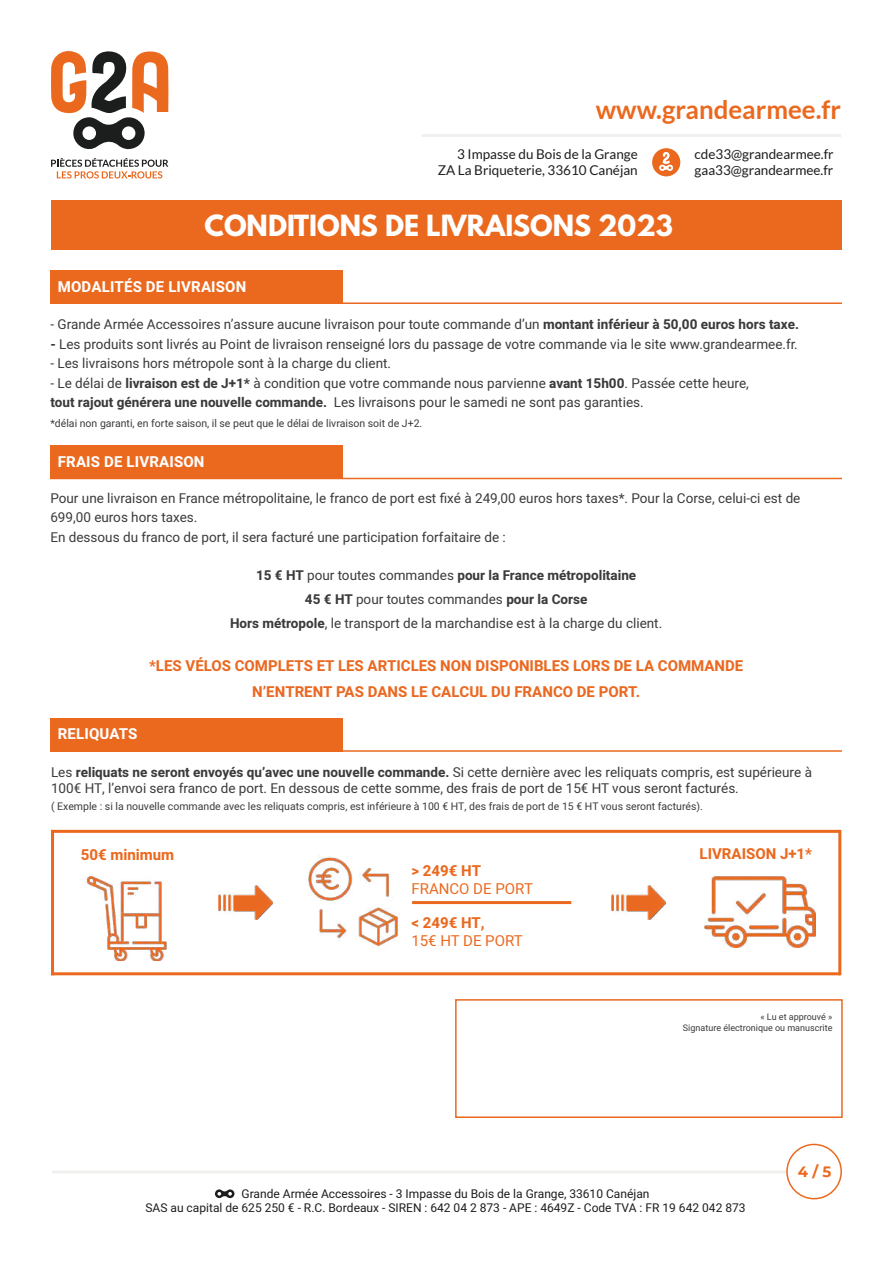
<style>
.page{position:relative;width:893px;height:1263px;background:#fff}
.page>*{position:absolute;margin:0;border:0;box-sizing:border-box;transform-origin:0 0}
.t1{font:700 25.8px "League Spartan";color:#fff}
.t2{font:700 25.8px "Lato";color:#eb691f}
.t3{font:700 15px/25.5px "Heebo";color:#ea6922;text-align:center}
.t4{font:700 15px "Heebo";letter-spacing:.01em;color:#fff}
.t5{font:700 15px "Heebo";color:#eb691f}
.t6{font:15px "Heebo";color:#eb691f}
.t7{font:700 15px "Montserrat";color:#eb691f}
.t8{font:13.5px/19.5px "Heebo";color:#3b3b3c}
.t9{font:13.5px/16.2px "Lato";color:#1c1d1d;text-align:right}
.t10{font:12px/14.4px "Heebo";color:#1c1d1d;text-align:center}
.t11{font:10.5px "Heebo";color:#3b3b3c}
.t12{font:9px/10.8px "Heebo";color:#3b3b3c;text-align:right}
.s1{font-weight:700}
</style>
<div class="page">
<hr style="left:52px;top:1170px;width:789px;height:3px;background:#f0f0ef">
<svg style="left:51px;top:51px;width:118px;height:128px"></svg>
<hr style="left:422px;top:134px;width:419px;height:3px;background:#f0f0ef">
<svg style="left:652px;top:148px;width:28px;height:28px"></svg>
<svg style="left:215px;top:1189px;width:20px;height:10px"></svg>
<div style="left:455px;top:999px;width:388px;height:119px;border:2px solid #eb691f"></div>
<img style="left:86px;top:876px;width:81px;height:84px">
<img style="left:704px;top:877px;width:111px;height:70px">
<hr style="left:51px;top:972px;width:789px;height:3px;background:#eb691f">
<hr style="left:51px;top:830px;width:789px;height:3px;background:#eb691f">
<img style="left:308px;top:855px;width:92px;height:92px">
<hr style="left:412px;top:901px;width:159px;height:3px;background:#eb691f">
<hr style="left:51px;top:830px;width:3px;height:145px;background:#eb691f">
<hr style="left:838px;top:830px;width:3px;height:145px;background:#eb691f">
<img style="left:218px;top:886px;width:54px;height:33px">
<img style="left:611px;top:886px;width:54px;height:33px">
<div style="left:50px;top:445px;width:293px;height:34px;background:#eb691f"></div>
<hr style="left:50px;top:478px;width:792px;height:1px;background:#eb691f">
<div style="left:50px;top:270px;width:293px;height:34px;background:#eb691f"></div>
<hr style="left:50px;top:302px;width:792px;height:2px;background:#eb691f">
<div style="left:51px;top:201px;width:791px;height:49px;background:#eb691f"></div>
<div style="left:787px;top:1144px;width:54px;height:55px;background:#fff;border-radius:50%"></div>
<div style="left:786px;top:1144px;width:56px;height:55px;border:2px solid #eb691f;border-radius:50%"></div>
<div style="left:50px;top:718px;width:293px;height:34px;background:#eb691f"></div>
<hr style="left:50px;top:750px;width:792px;height:2px;background:#eb691f">
<h1 class="t2" style="left:596px;top:95px;width:247px">www.grandearmee.fr</h1>
<p class="t9" style="left:438px;top:146px;width:202px">3 Impasse du Bois de la Grange<br>ZA La Briqueterie, 33610 Canéjan</p>
<p class="t9" style="left:695px;top:146px;width:141px;text-align:left">cde33@grandearmee.fr gaa33@grandearmee.fr</p>
<h1 class="t1" style="left:205px;top:206px;width:470px">CONDITIONS DE LIVRAISONS 2023</h1>
<p class="t4" style="left:58px;top:276px;width:190px">MODALITÉS DE LIVRAISON</p>
<p class="t8" style="left:50px;top:315px;width:750px">- Grande Armée Accessoires n’assure aucune livraison pour toute commande d’un <span class="s1">montant inférieur à 50,00 euros hors taxe.</span></p>
<p class="t8" style="left:50px;top:334px;width:749px"><span class="s1">-</span> Les produits sont livrés au Point de livraison renseigné lors du passage de votre commande via le site www.grandearmee.fr.</p>
<p class="t8" style="left:50px;top:354px;width:342px">- Les livraisons hors métropole sont à la charge du client.</p>
<p class="t8" style="left:50px;top:373px;width:700px">- Le délai de <span class="s1">livraison est de J+1*</span> à condition que votre commande nous parvienne <span class="s1">avant 15h00</span>. Passée cette heure, <span class="s1">tout rajout générera une nouvelle commande.</span> Les livraisons pour le samedi ne sont pas garanties.</p>
<p class="t11" style="left:50px;top:416px;width:373px">*délai non garanti, en forte saison, il se peut que le délai de livraison soit de J+2.</p>
<p class="t4" style="left:58px;top:451px;width:148px">FRAIS DE LIVRAISON</p>
<p class="t8" style="left:50px;top:488px;width:752px">Pour une livraison en France métropolitaine, le franco de port est fixé à 249,00 euros hors taxes*. Pour la Corse, celui-ci est de<br>699,00 euros hors taxes.<br>En dessous du franco de port, il sera facturé une participation forfaitaire de :</p>
<p class="t8" style="left:230px;top:564px;width:434px;line-height:23.7px;text-align:center"><span class="s1">15 € HT</span> pour toutes commandes <span class="s1">pour la France métropolitaine<br>45 € HT</span> pour toutes commandes <span class="s1">pour la Corse<br>Hors métropole</span>, le transport de la marchandise est à la charge du client.</p>
<p class="t3" style="left:149px;top:653px;width:596px">*LES VÉLOS COMPLETS ET LES ARTICLES NON DISPONIBLES LORS DE LA COMMANDE<br>N’ENTRENT PAS DANS LE CALCUL DU FRANCO DE PORT.</p>
<p class="t4" style="left:58px;top:723px;width:81px">RELIQUATS</p>
<p class="t8" style="left:51px;top:764px;width:762px;line-height:16.5px">Les <span class="s1">reliquats ne seront envoyés qu’avec une nouvelle commande.</span> Si cette dernière avec les reliquats compris, est supérieure à<br>100€ HT, l’envoi sera franco de port. En dessous de cette somme, des frais de port de 15€ HT vous seront facturés.</p>
<p class="t11" style="left:51px;top:799px;width:653px">( Exemple : si la nouvelle commande avec les reliquats compris, est inférieure à 100 € HT, des frais de port de 15 € HT vous seront facturés).</p>
<p class="t5" style="left:81px;top:845px;width:95px">50€ minimum</p>
<p class="t5" style="left:699px;top:844px;width:114px">LIVRAISON J+1*</p>
<p class="t5" style="left:411px;top:860px;width:71px">&gt; 249€ HT</p>
<p class="t6" style="left:411px;top:878px;width:123px">FRANCO DE PORT</p>
<p class="t5" style="left:411px;top:912px;width:75px">&lt; 249€ HT,</p>
<p class="t6" style="left:411px;top:930px;width:113px">15€ HT DE PORT</p>
<p class="t12" style="left:683px;top:1011px;width:151px">« Lu et approuvé »<br>Signature électronique ou manuscrite</p>
<p class="t10" style="left:145px;top:1186px;width:602px">Grande Armée Accessoires - 3 Impasse du Bois de la Grange, 33610 Canéjan<br>SAS au capital de 625 250 € - R.C. Bordeaux - SIREN : 642 04 2 873 - APE : 4649Z - Code TVA : FR 19 642 042 873</p>
<p class="t7" style="left:798px;top:1160px;width:35px">4 / 5</p>
</div>
